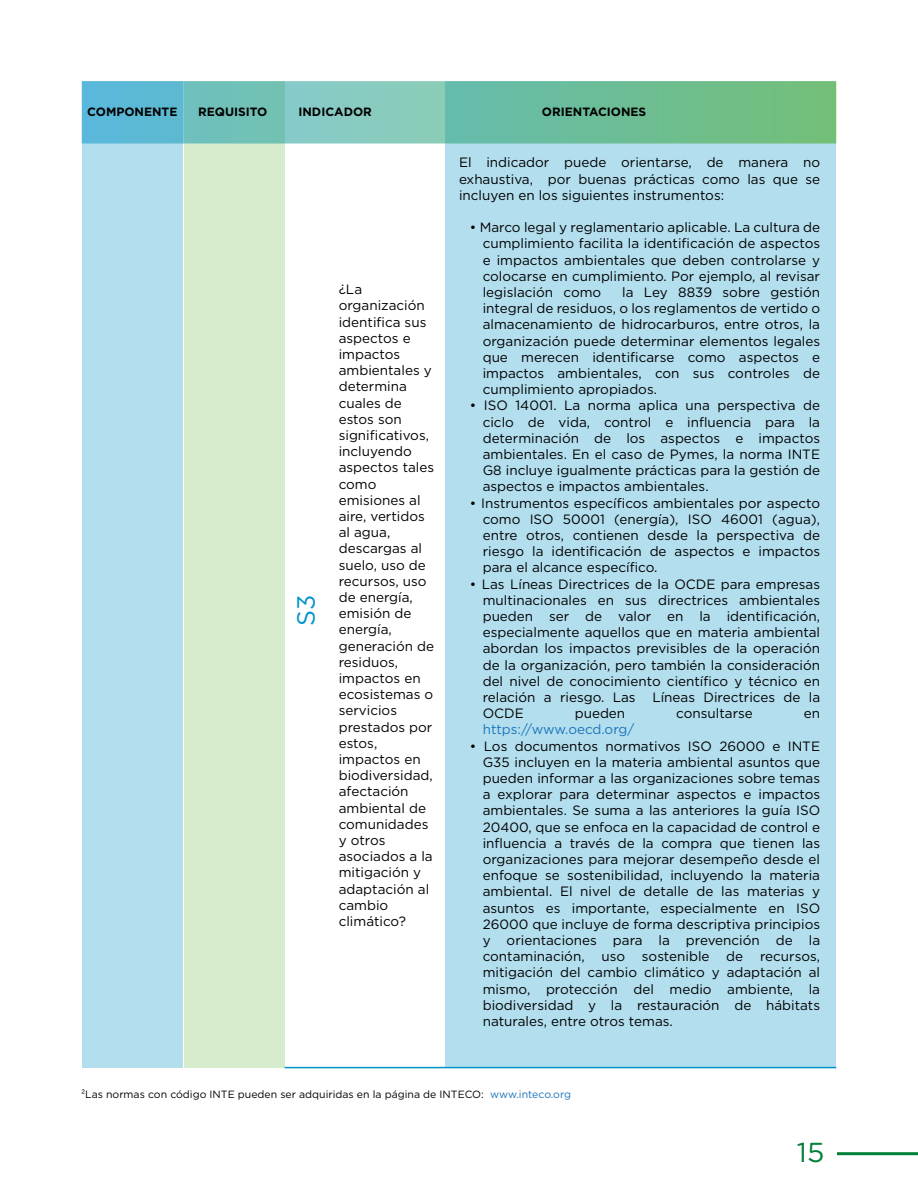
<style>
.page{position:relative;width:918px;height:1188px;background:#fff}
.page>*{position:absolute;margin:0;border:0;box-sizing:border-box;transform-origin:0 0}
.t1{font:27.45px "Gotham";color:#01803a;scale:1.04 1}
.t2{font:24.9px "Gotham";color:#0093c9}
.t3{font:13.5px/16.2px "Gotham";color:#000;text-align:justify}
.t4{font:13.5px "Gotham";color:#1c75bc}
.t5{font:700 12px "Gotham";color:#000}
.t6{font:10.5px "Gotham";color:#000}
.s1{color:#1c75bc}
</style>
<div class="page">
<div style="left:82px;top:81px;width:100px;height:987px;background:#b3deee"></div>
<div style="left:446px;top:81px;width:390px;height:987px;background:#b3deee"></div>
<div style="left:184px;top:81px;width:101px;height:987px;background:#d7eccd"></div>
<svg style="left:82px;top:81px;width:754px;height:63px"></svg>
<hr style="left:285px;top:1067px;width:551px;height:1px;background:#0093c9">
<hr style="left:837px;top:1152px;width:81px;height:3px;background:#01803a">
<p class="t5" style="left:87px;top:104px;width:92px">COMPONENTE</p>
<p class="t5" style="left:198px;top:104px;width:71px">REQUISITO</p>
<p class="t5" style="left:298px;top:104px;width:75px">INDICADOR</p>
<p class="t5" style="left:542px;top:104px;width:106px">ORIENTACIONES</p>
<h2 class="t2" style="left:290px;top:626px;width:33px;rotate:-90deg">S3</h2>
<p class="t3" style="left:339px;top:281px;width:97px;text-align:left">¿La organización identifica sus aspectos e impactos ambientales y determina cuales de estos son significativos, incluyendo aspectos tales como emisiones al aire, vertidos al agua, descargas al suelo, uso de recursos, uso de energía, emisión de energía, generación de residuos, impactos en ecosistemas o servicios prestados por estos, impactos en biodiversidad, afectación ambiental de comunidades y otros asociados a la mitigación y adaptación al cambio climático?</p>
<p class="t3" style="left:459px;top:154px;width:363px">El indicador puede orientarse, de manera no exhaustiva, por buenas prácticas como las que se incluyen en los siguientes instrumentos:</p>
<p class="t3" style="left:483px;top:219px;width:339px;text-indent:-13px">• Marco legal y reglamentario aplicable. La cultura de cumplimiento facilita la identificación de aspectos e impactos ambientales que deben controlarse y colocarse en cumplimiento. Por ejemplo, al revisar legislación como</p>
<p class="t3" style="left:483px;top:284px;width:339px;text-indent:139px">la Ley 8839 sobre gestión integral de residuos, o los reglamentos de vertido o almacenamiento de hidrocarburos, entre otros, la organización puede determinar elementos legales que merecen identificarse como aspectos e impactos ambientales, con sus controles de cumplimiento apropiados.</p>
<p class="t3" style="left:483px;top:397px;width:339px;text-indent:-13px">• ISO 14001. La norma aplica una perspectiva de ciclo de vida, control e influencia para la determinación de los aspectos e impactos ambientales. En el caso de Pymes, la norma INTE G8 incluye igualmente prácticas para la gestión de aspectos e impactos ambientales.</p>
<p class="t3" style="left:483px;top:495px;width:339px;text-indent:-13px">• Instrumentos específicos ambientales por aspecto como ISO 50001 (energía), ISO 46001 (agua), entre otros, contienen desde la perspectiva de riesgo la identificación de aspectos e impactos para el alcance específico.</p>
<p class="t3" style="left:483px;top:576px;width:339px;text-indent:-13px">• Las Líneas Directrices de la OCDE para empresas multinacionales en sus directrices ambientales pueden ser de valor en la identificación, especialmente aquellos que en materia ambiental abordan los impactos previsibles de la operación de la organización, pero también la consideración del nivel de conocimiento científico y técnico en relación a riesgo. Las Líneas Directrices de la OCDE</p>
<p class="t3" style="left:575px;top:705px;width:52px">pueden</p>
<p class="t3" style="left:676px;top:705px;width:78px">consultarse</p>
<p class="t3" style="left:804px;top:705px;width:18px">en</p>
<p class="t4" style="left:483px;top:721px;width:153px">https://www.oecd.org/</p>
<p class="t3" style="left:483px;top:738px;width:339px;text-indent:-13px">• Los documentos normativos ISO 26000 e INTE G35 incluyen en la materia ambiental asuntos que pueden informar a las organizaciones sobre temas a explorar para determinar aspectos e impactos ambientales. Se suma a las anteriores la guía ISO 20400, que se enfoca en la capacidad de control e influencia a través de la compra que tienen las organizaciones para mejorar desempeño desde el enfoque se sostenibilidad, incluyendo la materia ambiental. El nivel de detalle de las materias y asuntos es importante, especialmente en ISO 26000 que incluye de forma descriptiva principios y orientaciones para la prevención de la contaminación, uso sostenible de recursos, mitigación del cambio climático y adaptación al mismo, protección del medio ambiente, la biodiversidad y la restauración de hábitats naturales, entre otros temas.</p>
<p class="t6" style="left:81px;top:1088px;width:492px">2Las normas con código INTE pueden ser adquiridas en la página de INTECO: <span class="s1">www.inteco.org</span></p>
<h1 class="t1" style="left:797px;top:1135px;width:28px">15</h1>
</div>
